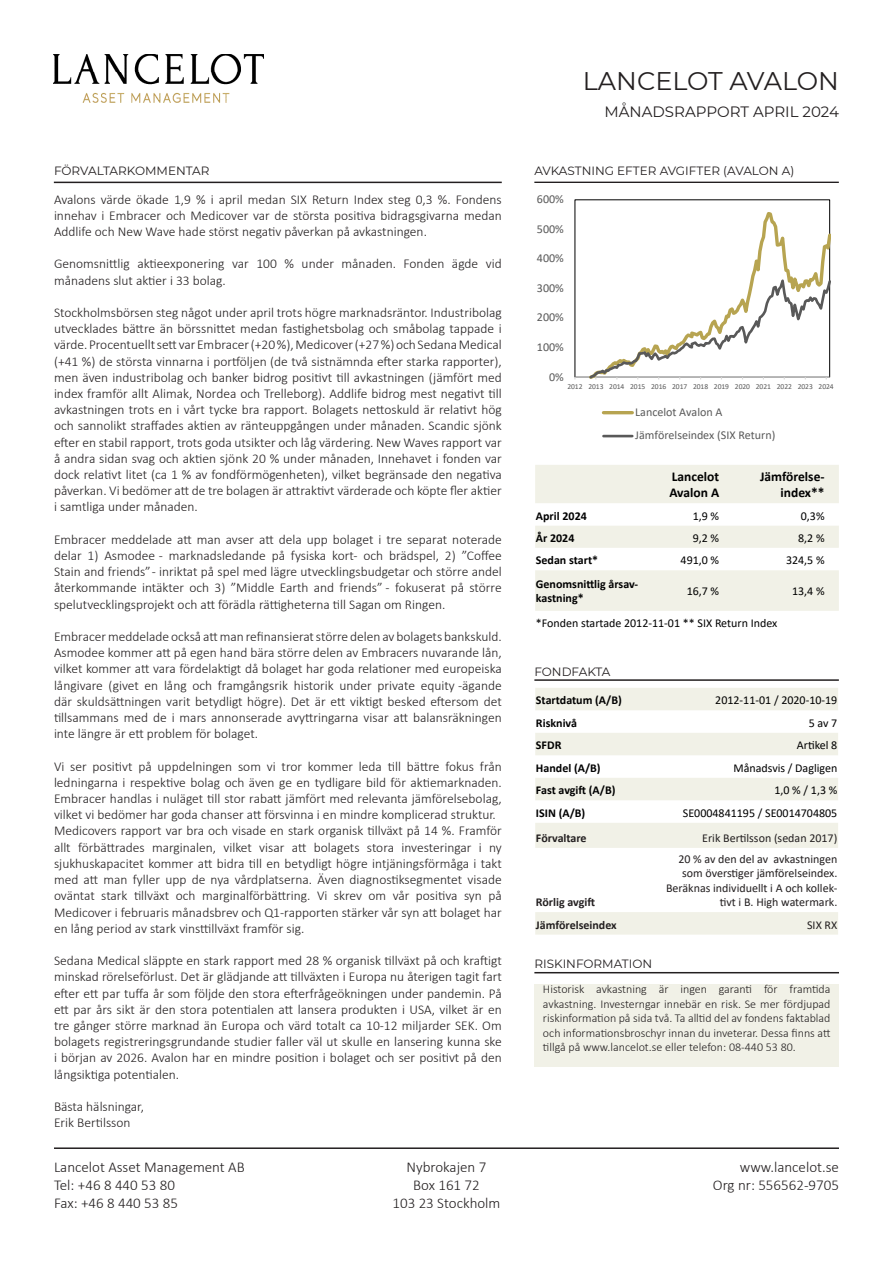
<style>
.page{position:relative;width:893px;height:1263px;background:#fff}
.page>*{position:absolute;margin:0;border:0;box-sizing:border-box;transform-origin:0 0}
.t1{font:25.5px "Montserrat";color:#231f20}
.t2{font:300 15px "Calibri";color:#231f20}
.t3{font:15px "Montserrat";color:#231f20}
.t4{font:300 13.5px/16.2px "Calibri";color:#231f20;text-align:justify}
.t5{font:700 13.5px/16.2px "Calibri";color:#000}
.t6{font:300 12px/14.4px "Calibri";color:#231f20;text-align:justify}
.t7{font:12px "Calibri";color:#000}
.t8{font:12px/14.4px "Calibri";color:#231f20;text-align:right}
.t9{font:700 12px/14.4px "Calibri";color:#000}
.t10{font:12px "Montserrat";color:#231f20}
.t11{font:12px/23.5px "Calibri";letter-spacing:-.005em;color:#595959}
.t12{font:700 12px "Calibri";color:#231f20}
.t13{font:7.5px "Calibri";letter-spacing:-.005em;color:#595959}
</style>
<div class="page">
<hr style="left:534px;top:182px;width:305px;height:1px;background:#231f20">
<hr style="left:54px;top:182px;width:448px;height:1px;background:#231f20">
<hr style="left:54px;top:1147px;width:785px;height:2px;background:#231f20">
<hr style="left:534px;top:679px;width:305px;height:2px;background:#231f20">
<div style="left:535px;top:688px;width:303px;height:22px;background:#f1f1e7"></div>
<div style="left:535px;top:733px;width:303px;height:22px;background:#f1f1e7"></div>
<svg style="left:535px;top:778px;width:303px;height:157px"></svg>
<svg style="left:535px;top:465px;width:304px;height:146px"></svg>
<img style="left:54px;top:54px;width:210px;height:49px">
<hr style="left:534px;top:972px;width:305px;height:1px;background:#231f20">
<div style="left:534px;top:984px;width:305px;height:82px;background:#f1f1e7"></div>
<hr style="left:575px;top:377px;width:255px;height:1px;background:#d9d9d9">
<svg style="left:586px;top:209px;width:245px;height:170px"></svg>
<hr style="left:603px;top:411px;width:29px;height:3px;background:#b7a451">
<hr style="left:603px;top:435px;width:29px;height:2px;background:#595959">
<p class="t1" style="left:583px;top:63px;width:257px">LANCELOT AVALON</p>
<p class="t3" style="left:604px;top:101px;width:236px">MÅNADSRAPPORT APRIL 2024</p>
<p class="t10" style="left:54px;top:162px;width:157px">FÖRVALTARKOMMENTAR</p>
<p class="t10" style="left:534px;top:162px;width:261px">AVKASTNING EFTER AVGIFTER (AVALON A)</p>
<p class="t4" style="left:54px;top:191px;width:449px">Avalons värde ökade 1,9 % i april medan SIX Return Index steg 0,3 %. Fondens innehav i Embracer och Medicover var de största positiva bidragsgivarna medan Addlife och New Wave hade störst negativ påverkan på avkastningen.</p>
<p class="t4" style="left:54px;top:256px;width:449px">Genomsnittlig aktieexponering var 100 % under månaden. Fonden ägde vid månadens slut aktier i 33 bolag.</p>
<p class="t4" style="left:54px;top:304px;width:449px">Stockholmsbörsen steg något under april trots högre marknadsräntor. Industribolag utvecklades bättre än börssnittet medan fastighetsbolag och småbolag tappade i värde. Procentuellt sett var Embracer (+20 %), Medicover (+27 %) och Sedana Medical (+41 %) de största vinnarna i portföljen (de två sistnämnda efter starka rapporter), men även industribolag och banker bidrog positivt till avkastningen (jämfört med index framför allt Alimak, Nordea och Trelleborg). Addlife bidrog mest negativt till avkastningen trots en i vårt tycke bra rapport. Bolagets nettoskuld är relativt hög och sannolikt straffades aktien av ränteuppgången under månaden. Scandic sjönk efter en stabil rapport, trots goda utsikter och låg värdering. New Waves rapport var å andra sidan svag och aktien sjönk 20 % under månaden, Innehavet i fonden var dock relativt litet (ca 1 % av fondförmögenheten), vilket begränsade den negativa påverkan. Vi bedömer att de tre bolagen är attraktivt värderade och köpte fler aktier i samtliga under månaden.</p>
<p class="t4" style="left:54px;top:531px;width:449px">Embracer meddelade att man avser att dela upp bolaget i tre separat noterade delar 1) Asmodee - marknadsledande på fysiska kort- och brädspel, 2) ”Coffee Stain and friends” - inriktat på spel med lägre utvecklingsbudgetar och större andel återkommande intäkter och 3) ”Middle Earth and friends” - fokuserat på större spelutvecklingsprojekt och att förädla rättigheterna till Sagan om Ringen.</p>
<p class="t4" style="left:54px;top:628px;width:449px">Embracer meddelade också att man refinansierat större delen av bolagets bankskuld.<br>Asmodee kommer att på egen hand bära större delen av Embracers nuvarande lån, vilket kommer att vara fördelaktigt då bolaget har goda relationer med europeiska långivare (givet en lång och framgångsrik historik under private equity -ägande där skuldsättningen varit betydligt högre). Det är ett viktigt besked eftersom det tillsammans med de i mars annonserade avyttringarna visar att balansräkningen inte längre är ett problem för bolaget.</p>
<p class="t4" style="left:54px;top:758px;width:449px">Vi ser positivt på uppdelningen som vi tror kommer leda till bättre fokus från ledningarna i respektive bolag och även ge en tydligare bild för aktiemarknaden.<br>Embracer handlas i nuläget till stor rabatt jämfört med relevanta jämförelsebolag, vilket vi bedömer har goda chanser att försvinna i en mindre komplicerad struktur.</p>
<p class="t4" style="left:54px;top:823px;width:449px">Medicovers rapport var bra och visade en stark organisk tillväxt på 14 %. Framför allt förbättrades marginalen, vilket visar att bolagets stora investeringar i ny sjukhuskapacitet kommer att bidra till en betydligt högre intjäningsförmåga i takt med att man fyller upp de nya vårdplatserna. Även diagnostiksegmentet visade oväntat stark tillväxt och marginalförbättring. Vi skrev om vår positiva syn på Medicover i februaris månadsbrev och Q1-rapporten stärker vår syn att bolaget har en lång period av stark vinsttillväxt framför sig.</p>
<p class="t4" style="left:54px;top:952px;width:449px">Sedana Medical släppte en stark rapport med 28 % organisk tillväxt på och kraftigt minskad rörelseförlust. Det är glädjande att tillväxten i Europa nu återigen tagit fart efter ett par tuffa år som följde den stora efterfrågeökningen under pandemin. På ett par års sikt är den stora potentialen att lansera produkten i USA, vilket är en tre gånger större marknad än Europa och värd totalt ca 10-12 miljarder SEK. Om bolagets registreringsgrundande studier faller väl ut skulle en lansering kunna ske i början av 2026. Avalon har en mindre position i bolaget och ser positivt på den långsiktiga potentialen.</p>
<p class="t4" style="left:54px;top:1098px;width:91px">Bästa hälsningar,</p>
<p class="t4" style="left:54px;top:1114px;width:78px">Erik Bertilsson</p>
<p class="t2" style="left:54px;top:1158px;width:192px">Lancelot Asset Management AB</p>
<p class="t2" style="left:54px;top:1176px;width:123px">Tel: +46 8 440 53 80</p>
<p class="t2" style="left:54px;top:1194px;width:126px">Fax: +46 8 440 53 85</p>
<p class="t2" style="left:407px;top:1158px;width:81px">Nybrokajen 7</p>
<p class="t2" style="left:413px;top:1176px;width:68px">Box 161 72</p>
<p class="t2" style="left:392px;top:1194px;width:109px">103 23 Stockholm</p>
<p class="t11" style="left:537px;top:187px;width:28px">600%</p>
<p class="t11" style="left:537px;top:217px;width:28px">500%</p>
<p class="t11" style="left:537px;top:246px;width:28px">400%</p>
<p class="t11" style="left:537px;top:276px;width:28px">300%</p>
<p class="t11" style="left:537px;top:305px;width:28px">200%</p>
<p class="t11" style="left:537px;top:335px;width:28px">100%</p>
<p class="t11" style="left:549px;top:364px;width:16px">0%</p>
<p class="t13" style="left:567px;top:381px;width:268px">2012 2013 2014 2015 2016 2017 2018 2019 2020 2021 2022 2023 2024</p>
<p class="t11" style="left:635px;top:400px;width:142px">Lancelot Avalon A<br>Jämförelseindex (SIX Return)</p>
<p class="t5" style="left:669px;top:468px;width:51px">Lancelot<br>Avalon A</p>
<p class="t5" style="left:760px;top:468px;width:66px">Jämförelse-</p>
<p class="t5" style="left:781px;top:484px;width:46px">index**</p>
<p class="t9" style="left:536px;top:508px;width:52px">April 2024</p>
<p class="t7" style="left:693px;top:507px;width:28px">1,9 %</p>
<p class="t7" style="left:801px;top:507px;width:25px">0,3%</p>
<p class="t9" style="left:536px;top:530px;width:40px">År 2024</p>
<p class="t7" style="left:693px;top:529px;width:28px">9,2 %</p>
<p class="t7" style="left:798px;top:529px;width:28px">8,2 %</p>
<p class="t9" style="left:536px;top:553px;width:64px">Sedan start*</p>
<p class="t7" style="left:681px;top:552px;width:40px">491,0 %</p>
<p class="t7" style="left:786px;top:552px;width:40px">324,5 %</p>
<p class="t9" style="left:536px;top:576px;width:104px">Genomsnittlig årsav&shy;kastning*</p>
<p class="t7" style="left:687px;top:583px;width:34px">16,7 %</p>
<p class="t7" style="left:792px;top:583px;width:34px">13,4 %</p>
<p class="t7" style="left:536px;top:615px;width:243px">*Fonden startade 2012-11-01 ** SIX Return Index</p>
<p class="t10" style="left:534px;top:663px;width:78px">FONDFAKTA</p>
<p class="t9" style="left:536px;top:693px;width:87px">Startdatum (A/B)</p>
<p class="t7" style="left:715px;top:692px;width:124px">2012-11-01 / 2020-10-19</p>
<p class="t9" style="left:536px;top:715px;width:43px">Risknivå</p>
<p class="t7" style="left:809px;top:714px;width:30px">5 av 7</p>
<p class="t9" style="left:536px;top:738px;width:27px">SFDR</p>
<p class="t7" style="left:797px;top:737px;width:42px">Artikel 8</p>
<p class="t9" style="left:536px;top:760px;width:66px">Handel (A/B)</p>
<p class="t7" style="left:733px;top:759px;width:105px">Månadsvis / Dagligen</p>
<p class="t9" style="left:536px;top:783px;width:81px">Fast avgift (A/B)</p>
<p class="t7" style="left:774px;top:782px;width:64px">1,0 % / 1,3 %</p>
<p class="t9" style="left:536px;top:805px;width:51px">ISIN (A/B)</p>
<p class="t7" style="left:683px;top:804px;width:156px">SE0004841195 / SE0014704805</p>
<p class="t12" style="left:536px;top:829px;width:52px">Förvaltare</p>
<p class="t8" style="left:702px;top:830px;width:137px">Erik Bertilsson (sedan 2017)</p>
<p class="t12" style="left:536px;top:894px;width:61px">Rörlig avgift</p>
<p class="t8" style="left:666px;top:851px;width:173px">20 % av den del av avkastningen som överstiger jämförelseindex.<br>Beräknas individuellt i A och kollek&shy;tivt i B. High watermark.</p>
<p class="t12" style="left:536px;top:916px;width:82px">Jämförelseindex</p>
<p class="t8" style="left:807px;top:917px;width:32px">SIX RX</p>
<p class="t10" style="left:534px;top:956px;width:119px">RISKINFORMATION</p>
<p class="t6" style="left:543px;top:982px;width:289px">Historisk avkastning är ingen garanti för framtida avkastning. Investerngar innebär en risk. Se mer fördjupad riskinformation på sida två. Ta alltid del av fondens faktablad och informationsbroschyr innan du inveterar. Dessa finns att tillgå på www.lancelot.se eller telefon: 08-440 53 80.</p>
<p class="t2" style="left:740px;top:1158px;width:101px">www.lancelot.se</p>
<p class="t2" style="left:713px;top:1176px;width:128px">Org nr: 556562-9705</p>
</div>
